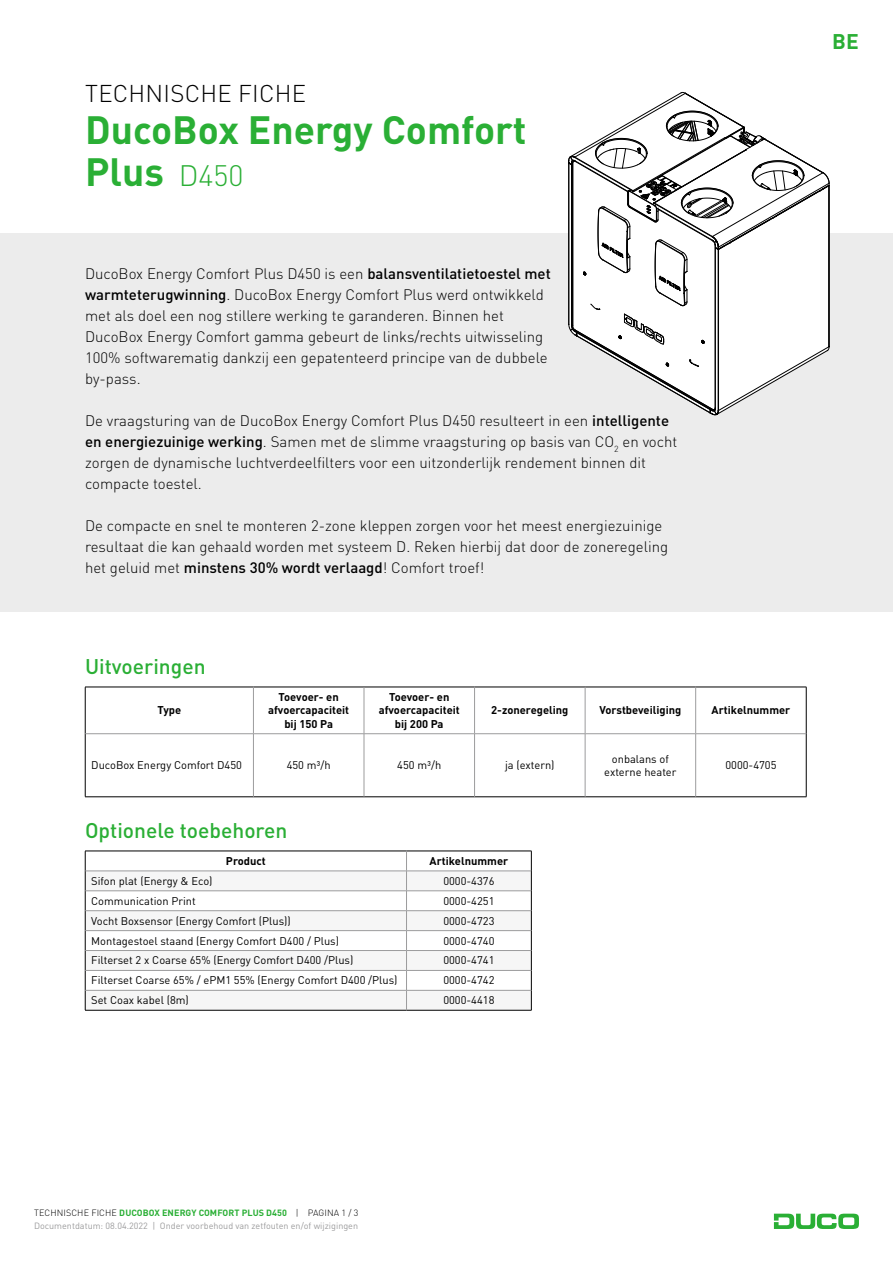
<style>
.page{position:relative;width:893px;height:1263px;background:#fff}
.page>*{position:absolute;margin:0;border:0;box-sizing:border-box;transform-origin:0 0}
.t1{font:700 39px/42px "DINOT";color:#2aaf35}
.t2{font:300 24px "DINOT";letter-spacing:.01em;color:#000}
.t3{font:500 21px "DINOT";color:#2aaf35}
.t4{font:700 21px "DINOT";color:#2aaf35}
.t5{font:300 15px/21px "DINOT";color:#000}
.t6{font:11.1px/13.4px "DINOT";color:#000;text-align:center}
.t7{font:700 11.1px/13.4px "DINOT";color:#000;text-align:center}
.t8{font:9px "DINOT";color:#9c9c9d}
.t9{font:700 9px "DINOT";letter-spacing:.01em;color:#2aaf35}
.s1{font-weight:300;font-size:29.25px}
.s2{font-weight:500}
.s3{font-weight:300;color:#000}
</style>
<div class="page">
<svg style="left:774px;top:1213px;width:85px;height:16px"></svg>
<div style="left:0;top:234px;width:893px;height:188px;background:#ececec"></div>
<div style="left:0;top:381px;width:893px;height:146px;background:#ececec"></div>
<div style="left:0;top:486px;width:893px;height:125px;background:#ececec"></div>
<svg style="left:86px;top:734px;width:720px;height:62px"></svg>
<hr style="left:85px;top:687px;width:168px;height:1px;background:#000">
<hr style="left:85px;top:687px;width:1px;height:47px;background:#000">
<hr style="left:253px;top:687px;width:111px;height:1px;background:#000">
<hr style="left:364px;top:687px;width:111px;height:1px;background:#000">
<hr style="left:475px;top:687px;width:110px;height:1px;background:#000">
<hr style="left:585px;top:687px;width:111px;height:1px;background:#000">
<hr style="left:696px;top:687px;width:110px;height:1px;background:#000">
<hr style="left:806px;top:687px;width:1px;height:47px;background:#000">
<hr style="left:85px;top:734px;width:1px;height:63px;background:#000">
<hr style="left:806px;top:734px;width:1px;height:63px;background:#000">
<hr style="left:85px;top:796px;width:168px;height:1px;background:#000">
<hr style="left:253px;top:796px;width:111px;height:1px;background:#000">
<hr style="left:364px;top:796px;width:111px;height:1px;background:#000">
<hr style="left:475px;top:796px;width:110px;height:1px;background:#000">
<hr style="left:585px;top:796px;width:111px;height:1px;background:#000">
<hr style="left:696px;top:796px;width:110px;height:1px;background:#000">
<hr style="left:253px;top:687px;width:1px;height:46px;background:#9c9c9d">
<hr style="left:364px;top:687px;width:1px;height:46px;background:#9c9c9d">
<hr style="left:474px;top:687px;width:1px;height:46px;background:#9c9c9d">
<hr style="left:585px;top:687px;width:1px;height:46px;background:#9c9c9d">
<hr style="left:695px;top:687px;width:1px;height:46px;background:#9c9c9d">
<hr style="left:85px;top:733px;width:168px;height:1px;background:#9c9c9d">
<hr style="left:253px;top:733px;width:111px;height:1px;background:#9c9c9d">
<hr style="left:253px;top:734px;width:1px;height:63px;background:#9c9c9d">
<hr style="left:364px;top:733px;width:111px;height:1px;background:#9c9c9d">
<hr style="left:364px;top:734px;width:1px;height:63px;background:#9c9c9d">
<hr style="left:475px;top:733px;width:110px;height:1px;background:#9c9c9d">
<hr style="left:474px;top:734px;width:1px;height:63px;background:#9c9c9d">
<hr style="left:585px;top:733px;width:111px;height:1px;background:#9c9c9d">
<hr style="left:585px;top:734px;width:1px;height:63px;background:#9c9c9d">
<hr style="left:696px;top:733px;width:110px;height:1px;background:#9c9c9d">
<hr style="left:695px;top:734px;width:1px;height:63px;background:#9c9c9d">
<svg style="left:86px;top:852px;width:445px;height:19px"></svg>
<svg style="left:86px;top:872px;width:445px;height:138px;fill:#f6f6f6"></svg>
<hr style="left:85px;top:851px;width:321px;height:1px;background:#000">
<hr style="left:406px;top:851px;width:125px;height:1px;background:#000">
<svg style="left:85px;top:851px;width:1px;height:159px"></svg>
<svg style="left:531px;top:851px;width:1px;height:159px"></svg>
<hr style="left:85px;top:1010px;width:321px;height:1px;background:#000">
<hr style="left:406px;top:1010px;width:125px;height:1px;background:#000">
<hr style="left:85px;top:871px;width:321px;height:1px;background:#9c9c9d">
<hr style="left:406px;top:871px;width:125px;height:1px;background:#9c9c9d">
<hr style="left:85px;top:890px;width:321px;height:1px;background:#9c9c9d">
<hr style="left:406px;top:890px;width:125px;height:1px;background:#9c9c9d">
<hr style="left:85px;top:910px;width:321px;height:1px;background:#9c9c9d">
<hr style="left:406px;top:910px;width:125px;height:1px;background:#9c9c9d">
<hr style="left:85px;top:930px;width:321px;height:1px;background:#9c9c9d">
<hr style="left:406px;top:930px;width:125px;height:1px;background:#9c9c9d">
<hr style="left:85px;top:950px;width:321px;height:1px;background:#9c9c9d">
<hr style="left:406px;top:950px;width:125px;height:1px;background:#9c9c9d">
<hr style="left:85px;top:970px;width:321px;height:1px;background:#9c9c9d">
<hr style="left:406px;top:970px;width:125px;height:1px;background:#9c9c9d">
<hr style="left:85px;top:990px;width:321px;height:1px;background:#9c9c9d">
<hr style="left:406px;top:990px;width:125px;height:1px;background:#9c9c9d">
<svg style="left:406px;top:851px;width:1px;height:159px"></svg>
<svg style="left:568px;top:92px;width:262px;height:323px"></svg>
<h2 class="t2" style="left:85px;top:77px;width:222px">TECHNISCHE FICHE</h2>
<h1 class="t1" style="left:85px;top:107px;width:443px">DucoBox Energy Comfort<br>Plus <span class="s1">D450</span></h1>
<p class="t5" style="left:85px;top:263px;width:467px">DucoBox Energy Comfort Plus D450 is een <span class="s2">balansventilatietoestel met warmteterugwinning</span>. DucoBox Energy Comfort Plus werd ontwikkeld met als doel een nog stillere werking te garanderen. Binnen het DucoBox Energy Comfort gamma gebeurt de links/rechts uitwisseling 100% softwarematig dankzij een gepatenteerd principe van de dubbele by-pass.</p>
<p class="t5" style="left:85px;top:410px;width:594px">De vraagsturing van de DucoBox Energy Comfort Plus D450 resulteert in een <span class="s2">intelligente en energiezuinige werking</span>. Samen met de slimme vraagsturing op basis van CO<sub>2</sub> en vocht zorgen de dynamische luchtverdeelfilters voor een uitzonderlijk rendement binnen dit compacte toestel.</p>
<p class="t5" style="left:85px;top:515px;width:585px">De compacte en snel te monteren 2-zone kleppen zorgen voor het meest energiezuinige resultaat die kan gehaald worden met systeem D. Reken hierbij dat door de zoneregeling het geluid met <span class="s2">minstens 30% wordt verlaagd</span>! Comfort troef!</p>
<h3 class="t3" style="left:85px;top:652px;width:122px">Uitvoeringen</h3>
<p class="t7" style="left:157px;top:703px;width:25px">Type</p>
<p class="t7" style="left:268px;top:690px;width:83px">Toevoer- en afvoercapaciteit bij 150 Pa</p>
<p class="t7" style="left:379px;top:690px;width:83px">Toevoer- en afvoercapaciteit bij 200 Pa</p>
<p class="t7" style="left:491px;top:703px;width:79px">2-zoneregeling</p>
<p class="t7" style="left:599px;top:703px;width:83px">Vorstbeveiliging</p>
<p class="t7" style="left:712px;top:703px;width:80px">Artikelnummer</p>
<p class="t6" style="left:91px;top:758px;width:152px">DucoBox Energy Comfort D450</p>
<p class="t6" style="left:287px;top:758px;width:46px">450 m3/h</p>
<p class="t6" style="left:397px;top:758px;width:46px">450 m3/h</p>
<p class="t6" style="left:505px;top:758px;width:51px">ja (extern)</p>
<p class="t6" style="left:604px;top:751px;width:74px">onbalans of externe heater</p>
<p class="t6" style="left:725px;top:758px;width:53px">0000-4705</p>
<h3 class="t3" style="left:85px;top:816px;width:204px">Optionele toebehoren</h3>
<p class="t7" style="left:226px;top:854px;width:41px">Product</p>
<p class="t7" style="left:430px;top:854px;width:80px">Artikelnummer</p>
<p class="t6" style="left:91px;top:874px;width:123px">Sifon plat (Energy &amp; Eco)</p>
<p class="t6" style="left:443px;top:874px;width:53px">0000-4376</p>
<p class="t6" style="left:91px;top:893px;width:106px">Communication Print</p>
<p class="t6" style="left:443px;top:893px;width:53px">0000-4251</p>
<p class="t6" style="left:91px;top:913px;width:201px">Vocht Boxsensor (Energy Comfort (Plus))</p>
<p class="t6" style="left:443px;top:913px;width:53px">0000-4723</p>
<p class="t6" style="left:91px;top:933px;width:249px">Montagestoel staand (Energy Comfort D400 / Plus)</p>
<p class="t6" style="left:443px;top:933px;width:53px">0000-4740</p>
<p class="t6" style="left:91px;top:953px;width:264px">Filterset 2 x Coarse 65% (Energy Comfort D400 /Plus)</p>
<p class="t6" style="left:443px;top:953px;width:53px">0000-4741</p>
<p class="t6" style="left:91px;top:973px;width:308px">Filterset Coarse 65% / ePM1 55% (Energy Comfort D400 /Plus)</p>
<p class="t6" style="left:443px;top:973px;width:53px">0000-4742</p>
<p class="t6" style="left:91px;top:993px;width:99px">Set Coax kabel (8m)</p>
<p class="t6" style="left:443px;top:993px;width:53px">0000-4418</p>
<h3 class="t4" style="left:832px;top:27px;width:28px">BE</h3>
<p class="t9" style="left:34px;top:1207px;width:326px"><span class="s3">TECHNISCHE FICHE</span> DUCOBOX ENERGY COMFORT PLUS D450 <span class="s3">| PAGINA 1 / 3</span></p>
<p class="t8" style="left:34px;top:1219px;width:326px">Documentdatum: 08.04.2022 | Onder voorbehoud van zetfouten en/of wijzigingen</p>
</div>
